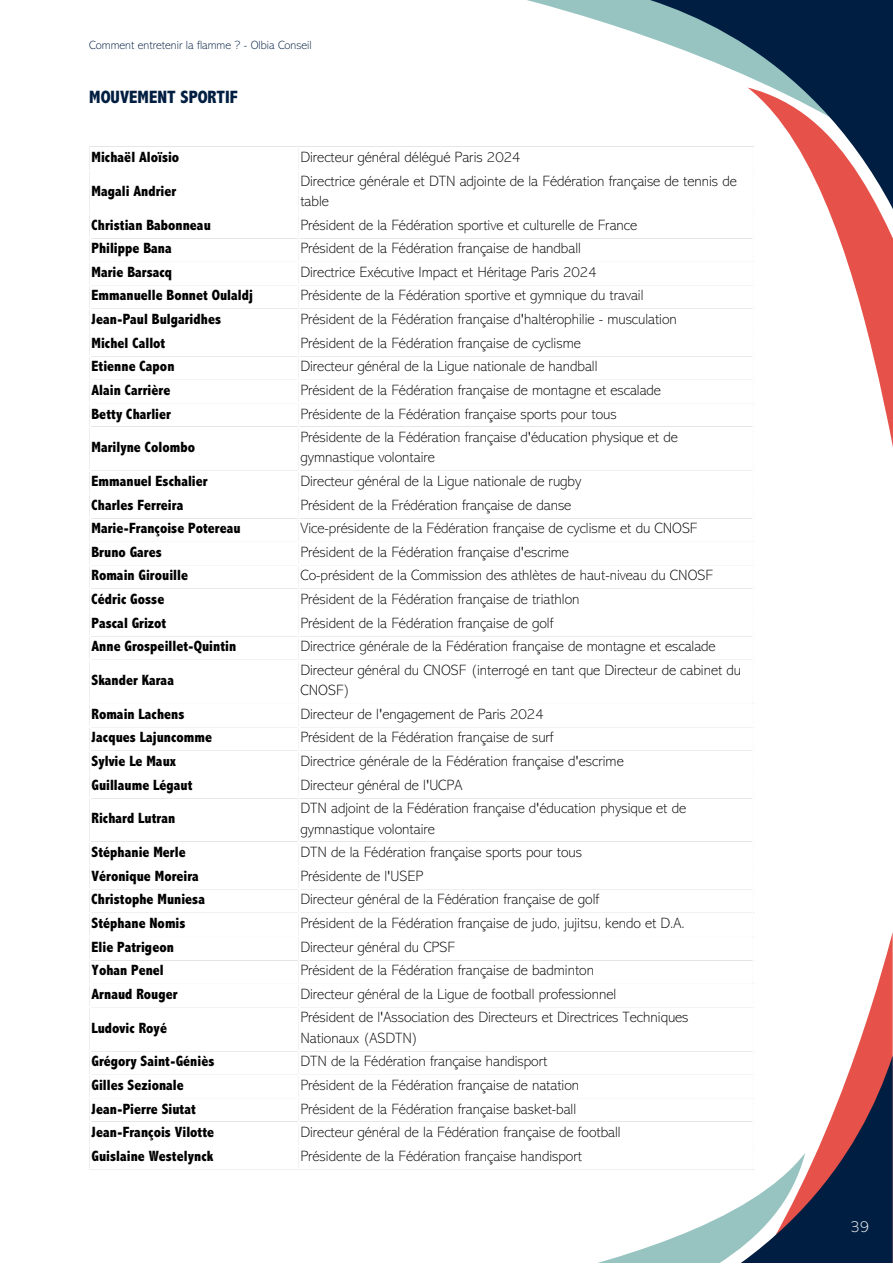
<style>
.page{position:relative;width:893px;height:1264px;background:#fff}
.page>*{position:absolute;margin:0;border:0;box-sizing:border-box;transform-origin:0 0}
.t1{font:800 condensed 18px "Abadi MT Std";color:#001e41}
.t2{font:200 16.5px "Abadi MT Std";color:#fff}
.t3{font:200 15px/20.2px "Abadi MT Std";color:#000}
.t4{font:800 condensed 15px "Abadi MT Std";color:#000}
.t5{font:200 12px "Abadi MT Std";color:#001e41}
</style>
<div class="page">
<svg style="left:527px;top:0;width:123px;height:38px"></svg>
<svg style="left:650px;top:0;width:242px;height:239px"></svg>
<svg style="left:747px;top:87px;width:145px;height:526px"></svg>
<svg style="left:701px;top:935px;width:191px;height:120px"></svg>
<svg style="left:753px;top:1055px;width:139px;height:207px"></svg>
<svg style="left:257px;top:1152px;width:548px;height:110px"></svg>
<hr style="left:298px;top:147px;width:1px;height:1021px;background:#fff">
<hr style="left:752px;top:147px;width:1px;height:1021px;background:#fff">
<hr style="left:89px;top:146px;width:664px;height:1px;background:#fff">
<hr style="left:89px;top:170px;width:664px;height:1px;background:#fff">
<hr style="left:89px;top:214px;width:664px;height:1px;background:#fff">
<hr style="left:89px;top:237px;width:664px;height:1px;background:#fff">
<hr style="left:89px;top:261px;width:664px;height:1px;background:#fff">
<hr style="left:89px;top:285px;width:664px;height:1px;background:#fff">
<hr style="left:89px;top:308px;width:664px;height:1px;background:#fff">
<hr style="left:89px;top:332px;width:664px;height:1px;background:#fff">
<hr style="left:89px;top:355px;width:664px;height:2px;background:#fff">
<hr style="left:89px;top:379px;width:664px;height:1px;background:#fff">
<hr style="left:89px;top:403px;width:664px;height:1px;background:#fff">
<hr style="left:89px;top:426px;width:664px;height:1px;background:#fff">
<hr style="left:89px;top:470px;width:664px;height:1px;background:#fff">
<hr style="left:89px;top:494px;width:664px;height:1px;background:#fff">
<hr style="left:89px;top:517px;width:664px;height:1px;background:#fff">
<hr style="left:89px;top:541px;width:664px;height:1px;background:#fff">
<hr style="left:89px;top:564px;width:664px;height:2px;background:#fff">
<hr style="left:89px;top:588px;width:664px;height:1px;background:#fff">
<hr style="left:89px;top:612px;width:664px;height:1px;background:#fff">
<hr style="left:89px;top:935px;width:664px;height:2px;background:#fff">
<hr style="left:89px;top:959px;width:664px;height:1px;background:#fff">
<hr style="left:89px;top:983px;width:664px;height:1px;background:#fff">
<hr style="left:89px;top:1006px;width:664px;height:1px;background:#fff">
<hr style="left:89px;top:1050px;width:664px;height:1px;background:#fff">
<hr style="left:89px;top:1168px;width:664px;height:1px;background:#fff">
<p class="t5" style="left:89px;top:41px;width:224px">Comment entretenir la flamme ? - Olbia Conseil</p>
<p class="t1" style="left:89px;top:91px;width:150px">MOUVEMENT SPORTIF</p>
<p class="t4" style="left:91px;top:152px;width:89px">Michaël Aloïsio</p>
<p class="t3" style="left:300px;top:148px;width:222px">Directeur général délégué Paris 2024</p>
<p class="t4" style="left:91px;top:186px;width:86px">Magali Andrier</p>
<p class="t3" style="left:300px;top:172px;width:438px">Directrice générale et DTN adjointe de la Fédération française de tennis de table</p>
<p class="t4" style="left:91px;top:219px;width:121px">Christian Babonneau</p>
<p class="t3" style="left:300px;top:216px;width:338px">Président de la Fédération sportive et culturelle de France</p>
<p class="t4" style="left:91px;top:243px;width:82px">Philippe Bana</p>
<p class="t3" style="left:300px;top:239px;width:282px">Président de la Fédération française de handball</p>
<p class="t4" style="left:91px;top:266px;width:82px">Marie Barsacq</p>
<p class="t3" style="left:300px;top:263px;width:298px">Directrice Exécutive Impact et Héritage Paris 2024</p>
<p class="t4" style="left:91px;top:290px;width:163px">Emmanuelle Bonnet Oulaldj</p>
<p class="t3" style="left:300px;top:287px;width:344px">Présidente de la Fédération sportive et gymnique du travail</p>
<p class="t4" style="left:91px;top:314px;width:131px">Jean-Paul Bulgaridhes</p>
<p class="t3" style="left:300px;top:310px;width:378px">Président de la Fédération française d'haltérophilie - musculation</p>
<p class="t4" style="left:91px;top:337px;width:75px">Michel Callot</p>
<p class="t3" style="left:300px;top:334px;width:282px">Président de la Fédération française de cyclisme</p>
<p class="t4" style="left:91px;top:361px;width:84px">Etienne Capon</p>
<p class="t3" style="left:300px;top:358px;width:298px">Directeur général de la Ligue nationale de handball</p>
<p class="t4" style="left:91px;top:385px;width:80px">Alain Carrière</p>
<p class="t3" style="left:300px;top:381px;width:362px">Président de la Fédération française de montagne et escalade</p>
<p class="t4" style="left:91px;top:408px;width:81px">Betty Charlier</p>
<p class="t3" style="left:300px;top:405px;width:318px">Présidente de la Fédération française sports pour tous</p>
<p class="t4" style="left:91px;top:442px;width:105px">Marilyne Colombo</p>
<p class="t3" style="left:300px;top:428px;width:379px">Présidente de la Fédération française d'éducation physique et de gymnastique volontaire</p>
<p class="t4" style="left:91px;top:476px;width:118px">Emmanuel Eschalier</p>
<p class="t3" style="left:300px;top:472px;width:282px">Directeur général de la Ligue nationale de rugby</p>
<p class="t4" style="left:91px;top:499px;width:93px">Charles Ferreira</p>
<p class="t3" style="left:300px;top:496px;width:272px">Président de la Frédération française de danse</p>
<p class="t4" style="left:91px;top:523px;width:151px">Marie-Françoise Potereau</p>
<p class="t3" style="left:300px;top:519px;width:398px">Vice-présidente de la Fédération française de cyclisme et du CNOSF</p>
<p class="t4" style="left:91px;top:546px;width:72px">Bruno Gares</p>
<p class="t3" style="left:300px;top:543px;width:270px">Président de la Fédération française d'escrime</p>
<p class="t4" style="left:91px;top:570px;width:98px">Romain Girouille</p>
<p class="t3" style="left:300px;top:567px;width:414px">Co-président de la Commission des athlètes de haut-niveau du CNOSF</p>
<p class="t4" style="left:91px;top:594px;width:74px">Cédric Gosse</p>
<p class="t3" style="left:300px;top:590px;width:280px">Président de la Fédération française de triathlon</p>
<p class="t4" style="left:91px;top:617px;width:76px">Pascal Grizot</p>
<p class="t3" style="left:300px;top:614px;width:254px">Président de la Fédération française de golf</p>
<p class="t4" style="left:91px;top:641px;width:146px">Anne Grospeillet-Quintin</p>
<p class="t3" style="left:300px;top:637px;width:416px">Directrice générale de la Fédération française de montagne et escalade</p>
<p class="t4" style="left:91px;top:675px;width:84px">Skander Karaa</p>
<p class="t3" style="left:300px;top:661px;width:442px">Directeur général du CNOSF (interrogé en tant que Directeur de cabinet du<br>CNOSF)</p>
<p class="t4" style="left:91px;top:708px;width:94px">Romain Lachens</p>
<p class="t3" style="left:300px;top:705px;width:245px">Directeur de l'engagement de Paris 2024</p>
<p class="t4" style="left:91px;top:732px;width:122px">Jacques Lajuncomme</p>
<p class="t3" style="left:300px;top:728px;width:255px">Président de la Fédération française de surf</p>
<p class="t4" style="left:91px;top:755px;width:86px">Sylvie Le Maux</p>
<p class="t3" style="left:300px;top:752px;width:325px">Directrice générale de la Fédération française d'escrime</p>
<p class="t4" style="left:91px;top:779px;width:103px">Guillaume Légaut</p>
<p class="t3" style="left:300px;top:776px;width:163px">Directeur général de l'UCPA</p>
<p class="t4" style="left:91px;top:813px;width:85px">Richard Lutran</p>
<p class="t3" style="left:300px;top:799px;width:387px">DTN adjoint de la Fédération française d'éducation physique et de gymnastique volontaire</p>
<p class="t4" style="left:91px;top:846px;width:96px">Stéphanie Merle</p>
<p class="t3" style="left:300px;top:843px;width:283px">DTN de la Fédération française sports pour tous</p>
<p class="t4" style="left:91px;top:870px;width:109px">Véronique Moreira</p>
<p class="t3" style="left:300px;top:867px;width:124px">Présidente de l'USEP</p>
<p class="t4" style="left:91px;top:894px;width:115px">Christophe Muniesa</p>
<p class="t3" style="left:300px;top:890px;width:300px">Directeur général de la Fédération française de golf</p>
<p class="t4" style="left:91px;top:917px;width:96px">Stéphane Nomis</p>
<p class="t3" style="left:300px;top:914px;width:386px">Président de la Fédération française de judo, jujitsu, kendo et D.A.</p>
<p class="t4" style="left:91px;top:941px;width:84px">Elie Patrigeon</p>
<p class="t3" style="left:300px;top:938px;width:156px">Directeur général du CPSF</p>
<p class="t4" style="left:91px;top:965px;width:74px">Yohan Penel</p>
<p class="t3" style="left:300px;top:961px;width:295px">Président de la Fédération française de badminton</p>
<p class="t4" style="left:91px;top:988px;width:88px">Arnaud Rouger</p>
<p class="t3" style="left:300px;top:985px;width:317px">Directeur général de la Ligue de football professionnel</p>
<p class="t4" style="left:91px;top:1022px;width:77px">Ludovic Royé</p>
<p class="t3" style="left:300px;top:1008px;width:389px">Président de l'Association des Directeurs et Directrices Techniques<br>Nationaux (ASDTN)</p>
<p class="t4" style="left:91px;top:1056px;width:124px">Grégory Saint-Géniès</p>
<p class="t3" style="left:300px;top:1052px;width:248px">DTN de la Fédération française handisport</p>
<p class="t4" style="left:91px;top:1079px;width:94px">Gilles Sezionale</p>
<p class="t3" style="left:300px;top:1076px;width:280px">Président de la Fédération française de natation</p>
<p class="t4" style="left:91px;top:1103px;width:106px">Jean-Pierre Siutat</p>
<p class="t3" style="left:300px;top:1099px;width:277px">Président de la Fédération française basket-ball</p>
<p class="t4" style="left:91px;top:1126px;width:124px">Jean-François Vilotte</p>
<p class="t3" style="left:300px;top:1123px;width:322px">Directeur général de la Fédération française de football</p>
<p class="t4" style="left:91px;top:1150px;width:123px">Guislaine Westelynck</p>
<p class="t3" style="left:300px;top:1147px;width:283px">Présidente de la Fédération française handisport</p>
<p class="t2" style="left:850px;top:1220px;width:20px">39</p>
</div>
